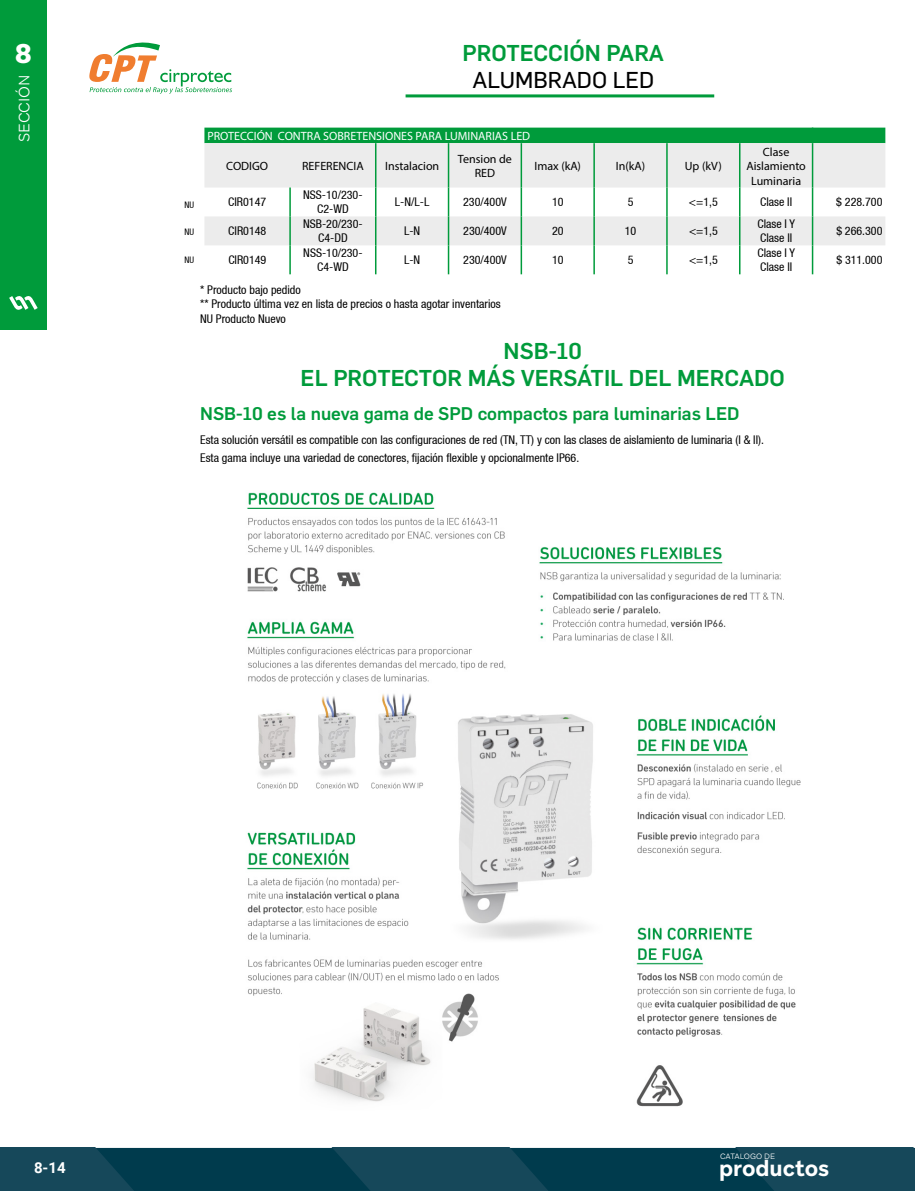
<style>
.page{position:relative;width:915px;height:1191px;background:#fff}
.page>*{position:absolute;margin:0;border:0;box-sizing:border-box;transform-origin:0 0}
.t1{font:900 27px "Aribau Grotesk";color:#fff}
.t2{font:500 22.5px/27px "Flama";color:#009b3b;text-align:center}
.t3{font:22.5px "Flama Basic";color:#000}
.t4{font:700 22.2px "Aribau Grotesk";color:#fff}
.t5{font:500 18px "Flama";color:#009b3b}
.t6{font:300 15px "Aribau Grotesk";color:#fff}
.t7{font:700 15px "Roboto";color:#fff}
.t8{font:condensed 12px/14.4px "Helvetica 57";color:#000}
.t9{font:12px/14.4px "Myriad Pro";color:#000;text-align:center}
.t10{font:12px "Myriad Pro";color:#fff}
.t11{font:condensed 9px "Helvetica 57";color:#000}
.t12{font:300 7.8px "Aribau Grotesk";letter-spacing:-.005em;color:#fff}
</style>
<div class="page">
<hr style="left:405px;top:94px;width:309px;height:3px;background:#009b3b">
<svg style="left:89px;top:42px;width:143px;height:52px"></svg>
<div style="left:0;top:0;width:47px;height:330px;background:#009b3b"></div>
<svg style="left:9px;top:296px;width:29px;height:14px"></svg>
<svg style="left:0;top:1147px;width:914px;height:44px;background:#0d4355"></svg>
<svg style="left:204px;top:143px;width:681px;height:102px;fill:#ececec"></svg>
<div style="left:204px;top:128px;width:681px;height:15px;background:#009b3b"></div>
<hr style="left:375px;top:143px;width:1px;height:44px;background:#009b3b">
<hr style="left:447px;top:143px;width:2px;height:44px;background:#009b3b">
<hr style="left:520px;top:143px;width:2px;height:44px;background:#009b3b">
<hr style="left:593px;top:143px;width:1px;height:44px;background:#009b3b">
<hr style="left:666px;top:143px;width:1px;height:44px;background:#009b3b">
<hr style="left:738px;top:143px;width:2px;height:44px;background:#009b3b">
<hr style="left:811px;top:143px;width:2px;height:44px;background:#009b3b">
<hr style="left:289px;top:187px;width:2px;height:29px;background:#009b3b">
<hr style="left:447px;top:187px;width:2px;height:29px;background:#009b3b">
<hr style="left:520px;top:187px;width:2px;height:29px;background:#009b3b">
<hr style="left:738px;top:187px;width:2px;height:29px;background:#009b3b">
<hr style="left:811px;top:187px;width:2px;height:29px;background:#009b3b">
<hr style="left:289px;top:216px;width:2px;height:29px;background:#009b3b">
<hr style="left:447px;top:216px;width:2px;height:29px;background:#009b3b">
<hr style="left:520px;top:216px;width:2px;height:29px;background:#009b3b">
<hr style="left:738px;top:216px;width:2px;height:29px;background:#009b3b">
<hr style="left:811px;top:216px;width:2px;height:29px;background:#009b3b">
<hr style="left:289px;top:245px;width:2px;height:29px;background:#009b3b">
<svg style="left:375px;top:187px;width:1px;height:87px"></svg>
<hr style="left:447px;top:245px;width:2px;height:29px;background:#009b3b">
<hr style="left:520px;top:245px;width:2px;height:29px;background:#009b3b">
<svg style="left:593px;top:187px;width:1px;height:87px"></svg>
<svg style="left:666px;top:187px;width:1px;height:87px"></svg>
<hr style="left:738px;top:245px;width:2px;height:29px;background:#009b3b">
<hr style="left:811px;top:245px;width:2px;height:29px;background:#009b3b">
<img style="left:247px;top:492px;width:554px;height:615px">
<h1 class="t1" style="left:15px;top:36px;width:19px">8</h1>
<p class="t6" style="left:15px;top:142px;width:69px;rotate:-90deg">SECCIÓN</p>
<h2 class="t2" style="left:462px;top:38px;width:203px">PROTECCIÓN PARA</h2>
<h2 class="t3" style="left:472px;top:64px;width:183px">ALUMBRADO LED</h2>
<p class="t11" style="left:184px;top:199px;width:11px">NU</p>
<p class="t11" style="left:184px;top:227px;width:11px">NU</p>
<p class="t11" style="left:184px;top:254px;width:11px">NU</p>
<p class="t10" style="left:207px;top:129px;width:324px">PROTECCIÓN CONTRA SOBRETENSIONES PARA LUMINARIAS LED</p>
<p class="t9" style="left:226px;top:159px;width:43px">CODIGO</p>
<p class="t9" style="left:302px;top:159px;width:63px">REFERENCIA</p>
<p class="t9" style="left:385px;top:159px;width:56px">Instalacion</p>
<p class="t9" style="left:458px;top:151px;width:55px">Tension de<br>RED</p>
<p class="t9" style="left:534px;top:159px;width:48px">Imax (kA)</p>
<p class="t9" style="left:615px;top:159px;width:31px">In(kA)</p>
<p class="t9" style="left:684px;top:159px;width:38px">Up (kV)</p>
<p class="t9" style="left:746px;top:144px;width:61px">Clase<br>Aislamiento<br>Luminaria</p>
<p class="t8" style="left:228px;top:195px;width:39px">CIR0147</p>
<p class="t8" style="left:303px;top:187px;width:61px;text-align:center">NSS-10/230-<br>C2-WD</p>
<p class="t8" style="left:395px;top:195px;width:36px">L-N/L-L</p>
<p class="t8" style="left:463px;top:195px;width:45px">230/400V</p>
<p class="t8" style="left:552px;top:195px;width:13px">10</p>
<p class="t8" style="left:627px;top:195px;width:7px">5</p>
<p class="t8" style="left:688px;top:195px;width:30px">&lt;=1,5</p>
<p class="t8" style="left:760px;top:195px;width:33px">Clase II</p>
<p class="t8" style="left:836px;top:195px;width:48px">$ 228.700</p>
<p class="t8" style="left:228px;top:224px;width:39px">CIR0148</p>
<p class="t8" style="left:303px;top:216px;width:61px;text-align:center">NSB-20/230-<br>C4-DD</p>
<p class="t8" style="left:404px;top:224px;width:18px">L-N</p>
<p class="t8" style="left:463px;top:224px;width:45px">230/400V</p>
<p class="t8" style="left:552px;top:224px;width:13px">20</p>
<p class="t8" style="left:624px;top:224px;width:13px">10</p>
<p class="t8" style="left:688px;top:224px;width:30px">&lt;=1,5</p>
<p class="t8" style="left:757px;top:216px;width:39px">Clase I Y<br>Clase II</p>
<p class="t8" style="left:836px;top:224px;width:48px">$ 266.300</p>
<p class="t8" style="left:228px;top:253px;width:39px">CIR0149</p>
<p class="t8" style="left:303px;top:245px;width:61px;text-align:center">NSS-10/230-<br>C4-WD</p>
<p class="t8" style="left:404px;top:253px;width:18px">L-N</p>
<p class="t8" style="left:463px;top:253px;width:45px">230/400V</p>
<p class="t8" style="left:552px;top:253px;width:13px">10</p>
<p class="t8" style="left:627px;top:253px;width:7px">5</p>
<p class="t8" style="left:688px;top:253px;width:30px">&lt;=1,5</p>
<p class="t8" style="left:757px;top:245px;width:39px">Clase I Y<br>Clase II</p>
<p class="t8" style="left:836px;top:253px;width:48px">$ 311.000</p>
<p class="t8" style="left:200px;top:282px;width:302px">* Producto bajo pedido<br>** Producto última vez en lista de precios o hasta agotar inventarios<br>NU Producto Nuevo</p>
<h2 class="t2" style="left:300px;top:336px;width:485px">NSB-10<br>EL PROTECTOR MÁS VERSÁTIL DEL MERCADO</h2>
<h3 class="t5" style="left:200px;top:401px;width:540px">NSB-10 es la nueva gama de SPD compactos para luminarias LED</h3>
<p class="t8" style="left:200px;top:430px;width:565px;line-height:18px">Esta solución versátil es compatible con las configuraciones de red (TN, TT) y con las clases de aislamiento de luminaria (I &amp; II).<br>Esta gama incluye una variedad de conectores, fijación flexible y opcionalmente IP66.</p>
<p class="t7" style="left:34px;top:1157px;width:33px">8-14</p>
<p class="t12" style="left:719px;top:1151px;width:57px">CATALOGO DE</p>
<h3 class="t4" style="left:719px;top:1154px;width:111px">productos</h3>
</div>
